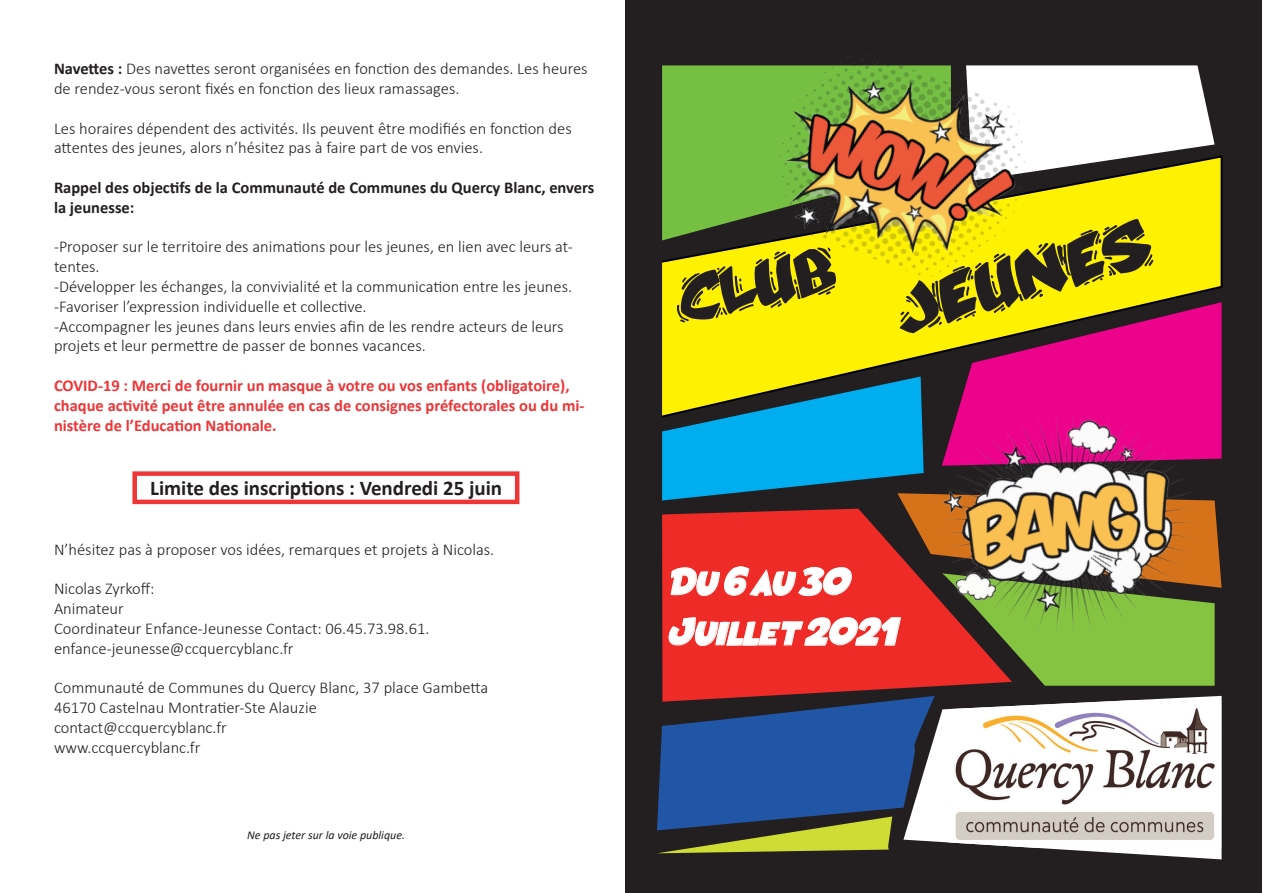
<style>
.page{position:relative;width:1263px;height:893px;background:#fff}
.page>*{position:absolute;margin:0;border:0;box-sizing:border-box;transform-origin:0 0}
.t1{font:71.7px "Umberto";color:#231f20;scale:1.04 1}
.t2{font:68.55px "Umberto";color:#231f20;scale:1.04 1}
.t3{font:21.45px "Heroes Legend";color:#fff;scale:1.05 1}
.t4{font:700 21px "Calibri";color:#231f20}
.t5{font:300 16.5px/19.8px "Calibri";color:#231f20}
.t6{font:700 16.5px/19.8px "Calibri";color:#ee3537}
.t7{font:700 16.5px/19.8px "Calibri";color:#231f20}
.t8{font:italic 12px "Calibri";color:#231f20}
.s1{font-weight:700}
</style>
<div class="page">
<div style="left:625px;top:0;width:636px;height:893px;background:#231f20"></div>
<div style="left:662px;top:65px;width:90px;height:89px;background:#75c043"></div>
<svg style="left:1059px;top:65px;width:155px;height:89px;background:#efeeee"></svg>
<svg style="left:662px;top:154px;width:561px;height:222px;background:#d7d40e"></svg>
<svg style="left:942px;top:302px;width:279px;height:53px"></svg>
<svg style="left:662px;top:686px;width:221px;height:10px;fill:#ee2b27"></svg>
<svg style="left:657px;top:696px;width:246px;height:157px"></svg>
<svg style="left:903px;top:702px;width:318px;height:157px"></svg>
<img style="left:949px;top:702px;width:272px;height:146px">
<svg style="left:662px;top:376px;width:221px;height:310px;background:#955a5c"></svg>
<img style="left:752px;top:65px;width:307px;height:235px">
<img style="left:883px;top:355px;width:340px;height:347px">
<div style="left:132px;top:471px;width:387px;height:33px;border:4px solid #ee3537"></div>
<p class="t5" style="left:54px;top:59px;width:535px"><span class="s1">Navettes :</span> Des navettes seront organisées en fonction des demandes. Les heures de rendez-vous seront fixés en fonction des lieux ramassages.</p>
<p class="t5" style="left:54px;top:118px;width:519px">Les horaires dépendent des activités. Ils peuvent être modifiés en fonction des attentes des jeunes, alors n’hésitez pas à faire part de vos envies.</p>
<p class="t7" style="left:54px;top:177px;width:542px">Rappel des objectifs de la Communauté de Communes du Quercy Blanc, envers la jeunesse:</p>
<p class="t5" style="left:54px;top:237px;width:520px">-Proposer sur le territoire des animations pour les jeunes, en lien avec leurs at&shy;tentes.<br>-Développer les échanges, la convivialité et la communication entre les jeunes. -Favoriser l’expression individuelle et collective.<br>-Accompagner les jeunes dans leurs envies afin de les rendre acteurs de leurs projets et leur permettre de passer de bonnes vacances.</p>
<p class="t6" style="left:54px;top:375px;width:532px">COVID-19 : Merci de fournir un masque à votre ou vos enfants (obligatoire), chaque activité peut être annulée en cas de consignes préfectorales ou du mi&shy;nistère de l’Education Nationale.</p>
<p class="t4" style="left:150px;top:474px;width:354px">Limite des inscriptions : Vendredi 25 juin</p>
<p class="t5" style="left:54px;top:539px;width:442px">N’hésitez pas à proposer vos idées, remarques et projets à Nicolas.</p>
<p class="t5" style="left:54px;top:579px;width:377px">Nicolas Zyrkoff:<br>Animateur<br>Coordinateur Enfance-Jeunesse Contact: 06.45.73.98.61. enfance-jeunesse@ccquercyblanc.fr</p>
<p class="t5" style="left:54px;top:678px;width:436px">Communauté de Communes du Quercy Blanc, 37 place Gambetta 46170 Castelnau Montratier-Ste Alauzie contact@ccquercyblanc.fr<br>www.ccquercyblanc.fr</p>
<p class="t8" style="left:247px;top:827px;width:159px">Ne pas jeter sur la voie publique.</p>
<h2 class="t2" style="left:672px;top:283px;width:158px;rotate:-12deg">CLUB</h2>
<h1 class="t1" style="left:890px;top:295px;width:254px;rotate:-16deg">JEUNES</h1>
<h3 class="t3" style="left:667px;top:573px;width:175px">Du 6 au 30</h3>
<h3 class="t3" style="left:667px;top:623px;width:219px">Juillet 2021</h3>
</div>
